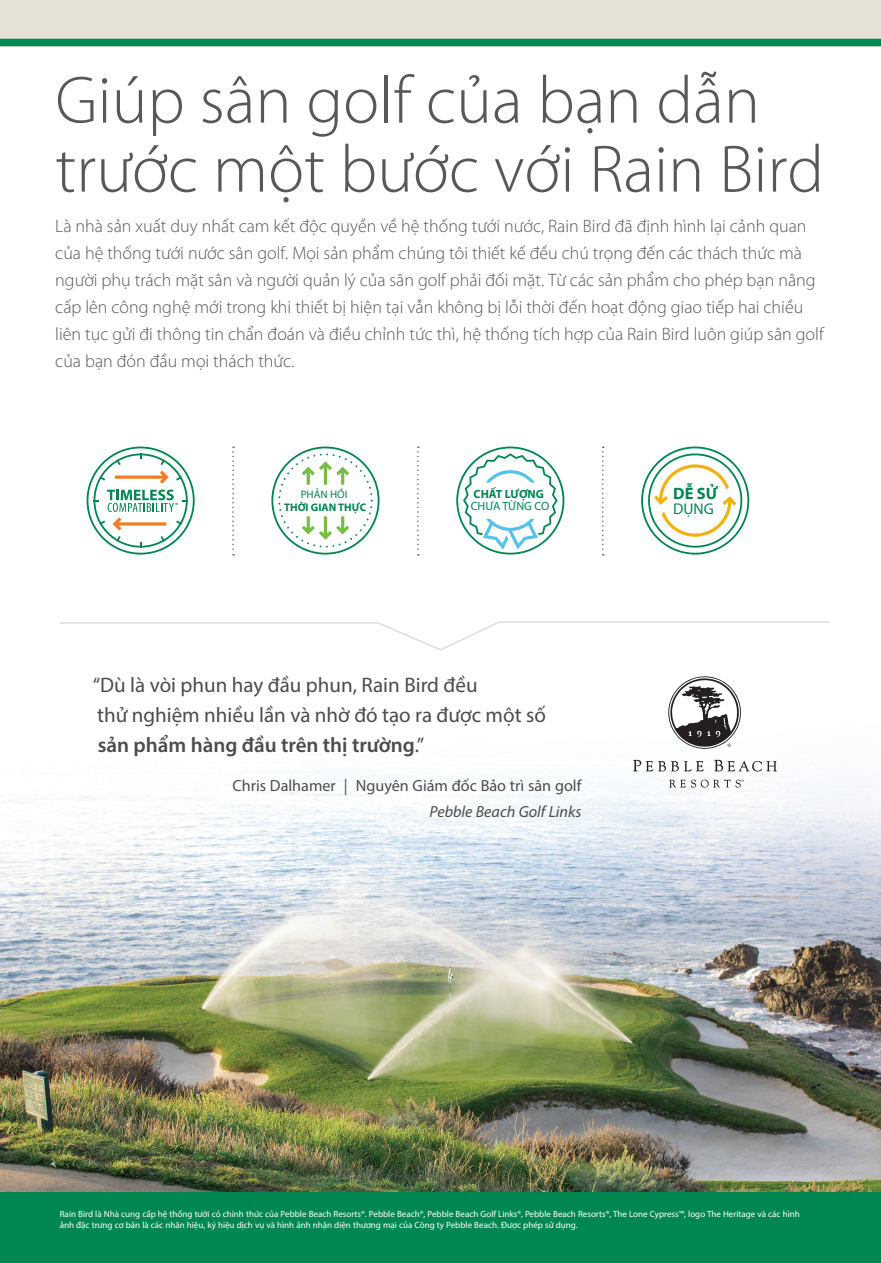
<style>
.page{position:relative;width:881px;height:1263px;background:#fff}
.page>*{position:absolute;margin:0;border:0;box-sizing:border-box;transform-origin:0 0}
.Intro_Head{font:300 67.5px/69px "Myriad Pro";color:#57585a}
.Intro_Head-2{font:21px/30px "Myriad Pro";color:#4b4c4d}
.Intro_Body{font:300 18px/27px "Myriad Pro";color:#57585a}
.t1{font:700 16.5px "Myriad Pro";color:#008751}
.t2{font:16.2px "Myriad Pro";color:#4b4c4d}
.t3{font:italic 16.2px "Myriad Pro";color:#4b4c4d}
.t4{font:15.6px "Myriad Pro";color:#008751}
.t5{font:11.85px/11.9px "Myriad Pro";color:#008751}
.t6{font:700 10.95px/13.2px "Myriad Pro";color:#008751;text-align:center}
.t7{font:9px/10.8px "Myriad Pro";color:#fff}
.s1{font-weight:400}
.s2{font-weight:700}
.s3{font-weight:600}
</style>
<div class="page">
<img style="left:0;top:705px;width:880px;height:487px">
<div style="left:0;top:1192px;width:880px;height:71px;background:#008751"></div>
<div style="left:0;top:0;width:880px;height:46px;background:#e6e2d7"></div>
<div style="left:0;top:39px;width:880px;height:7px;background:#008751"></div>
<svg style="left:60px;top:621px;width:770px;height:30px"></svg>
<svg style="left:633px;top:760px;width:70px;height:11px"></svg>
<svg style="left:714px;top:760px;width:62px;height:11px"></svg>
<svg style="left:669px;top:780px;width:74px;height:7px"></svg>
<svg style="left:668px;top:676px;width:72px;height:73px"></svg>
<svg style="left:232px;top:446px;width:2px;height:109px"></svg>
<svg style="left:417px;top:446px;width:2px;height:109px"></svg>
<svg style="left:602px;top:446px;width:1px;height:109px"></svg>
<svg style="left:86px;top:446px;width:108px;height:108px"></svg>
<svg style="left:271px;top:446px;width:108px;height:108px"></svg>
<svg style="left:456px;top:446px;width:108px;height:108px"></svg>
<svg style="left:641px;top:446px;width:108px;height:108px"></svg>
<p class="Intro_Head" style="left:55px;top:65px;width:770px">Giúp sân golf của bạn dẫn trước một bước với Rain Bird</p>
<p class="Intro_Body" style="left:55px;top:212px;width:769px">Là nhà sản xuất duy nhất cam kết độc quyền về hệ thống tưới nước, Rain Bird đã định hình lại cảnh quan của hệ thống tưới nước sân golf. Mọi sản phẩm chúng tôi thiết kế đều chú trọng đến các thách thức mà người phụ trách mặt sân và người quản lý của sân golf phải đối mặt. Từ các sản phẩm cho phép bạn nâng cấp lên công nghệ mới trong khi thiết bị hiện tại vẫn không bị lỗi thời đến hoạt động giao tiếp hai chiều liên tục gửi đi thông tin chẩn đoán và điều chỉnh tức thì, hệ thống tích hợp của Rain Bird luôn giúp sân golf của bạn đón đầu mọi thách thức.</p>
<p class="t6" style="left:284px;top:487px;width:84px"><span class="s1">PHẢN HỒI<br></span>THỜI GIAN THỰC</p>
<p class="t5" style="left:470px;top:488px;width:80px"><span class="s2">CHẤT LƯỢNG<br></span>CHƯA TỪNG CO</p>
<p class="t1" style="left:673px;top:483px;width:46px">DỄ SỬ</p>
<p class="t4" style="left:673px;top:499px;width:42px">DỤNG</p>
<p class="Intro_Head-2" style="left:93px;top:670px;width:454px">“Dù là vòi phun hay đầu phun, Rain Bird đều<br>thử nghiệm nhiều lần và nhờ đó tạo ra được một số <span class="s3">sản phẩm hàng đầu trên thị trường</span>.”</p>
<p class="t2" style="left:232px;top:776px;width:350px">Chris Dalhamer | Nguyên Giám đốc Bảo trì sân golf</p>
<p class="t3" style="left:429px;top:801px;width:153px">Pebble Beach Golf Links</p>
<p class="t7" style="left:60px;top:1208px;width:741px">Rain Bird là Nhà cung cấp hệ thống tưới cỏ chính thức của Pebble Beach Resorts®. Pebble Beach®, Pebble Beach Golf Links®, Pebble Beach Resorts®, The Lone Cypress™, logo The Heritage và các hình ảnh đặc trưng cơ bản là các nhãn hiệu, ký hiệu dịch vụ và hình ảnh nhận diện thương mại của Công ty Pebble Beach. Được phép sử dụng.</p>
</div>
